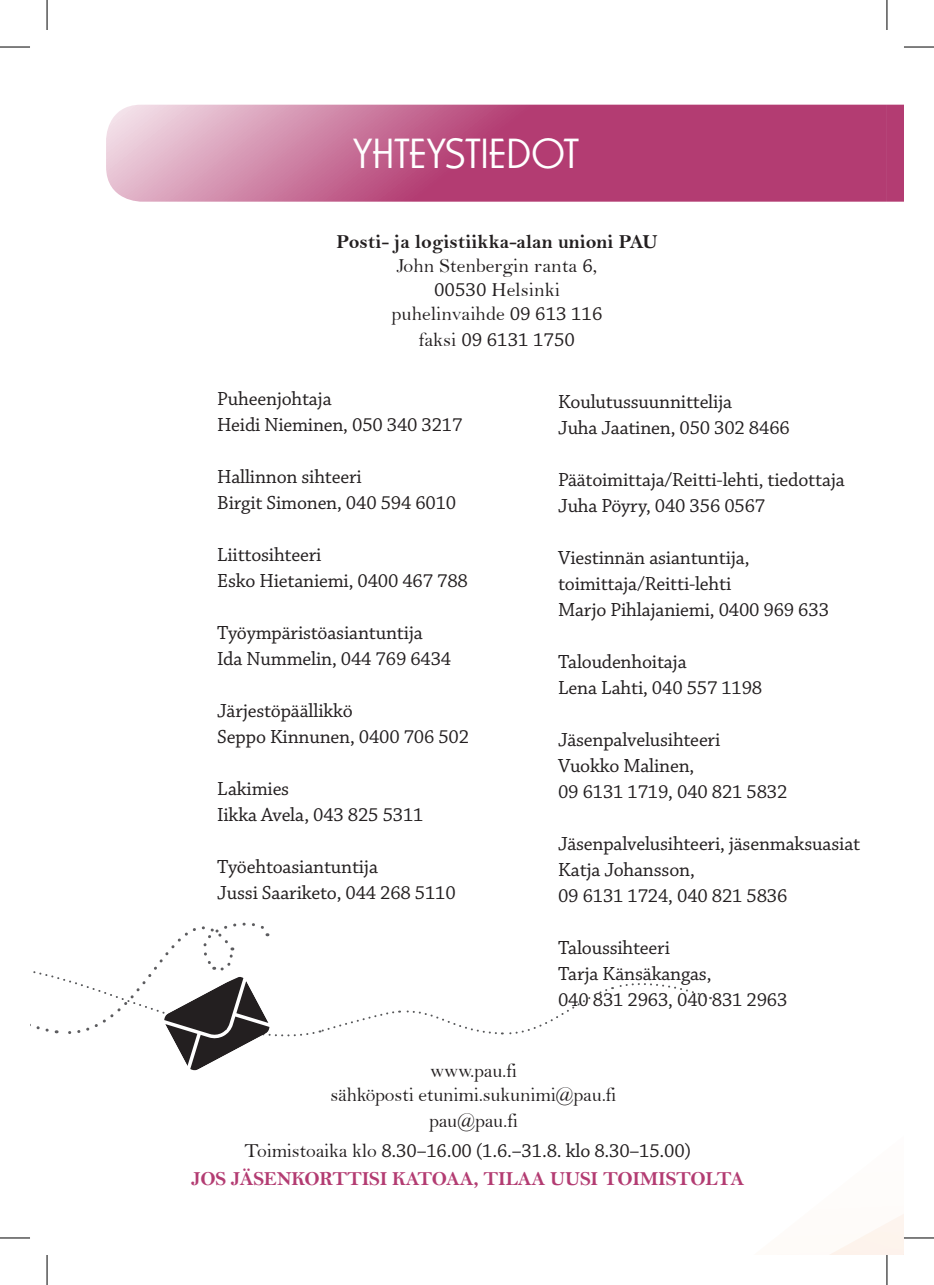
<style>
.page{position:relative;width:934px;height:1285px;background:#fff}
.page>*{position:absolute;margin:0;border:0;box-sizing:border-box;transform-origin:0 0}
.t1{font:300 44px "Casablanca URW";letter-spacing:-.01em;color:#fff}
.t2{font:20px/26px "Chaparral Pro";letter-spacing:-.01em;color:#231f20}
.t3{font:20px/24px "Bell";letter-spacing:-.01em;color:#231f20;text-align:center}
.t4{font:20px "Bell MT Bold";letter-spacing:-.01em;color:#b33c72}
.t5{font:20px "Bell MT Bold";color:#231f20}
.s1{font-family:"Chaparral Pro"}
.s2{font-family:"Bell"}
</style>
<div class="page">
<svg style="left:710px;top:997px;width:193px;height:258px"></svg>
<svg style="left:106px;top:104px;width:781px;height:98px;background:#c1618d"></svg>
<svg style="left:30px;top:922px;width:680px;height:148px"></svg>
<div style="left:886px;top:105px;width:17px;height:97px;background:#b33c72"></div>
<hr style="left:0;top:47px;width:30px;height:1px;background:#000">
<hr style="left:903px;top:47px;width:30px;height:1px;background:#000">
<hr style="left:0;top:1237px;width:30px;height:1px;background:#000">
<hr style="left:903px;top:1237px;width:30px;height:1px;background:#000">
<hr style="left:47px;top:0;width:1px;height:30px;background:#000">
<hr style="left:47px;top:1255px;width:1px;height:30px;background:#000">
<hr style="left:886px;top:0;width:1px;height:30px;background:#000">
<hr style="left:886px;top:1255px;width:1px;height:30px;background:#000">
<h1 class="t1" style="left:353px;top:129px;width:227px">YHTEYSTIEDOT</h1>
<p class="t5" style="left:336px;top:229px;width:322px">Posti- ja logistiikka-alan unioni PAU</p>
<p class="t3" style="left:391px;top:253px;width:212px">John Stenbergin ranta <span class="s1">6</span>,<br><span class="s1">00530</span> Helsinki puhelinvaihde <span class="s1">09 613 116</span></p>
<p class="t2" style="left:418px;top:327px;width:158px"><span class="s2">faksi</span> 09 6131 1750</p>
<p class="t2" style="left:217px;top:386px;width:246px">Puheenjohtaja<br>Heidi Nieminen, 050 340 3217</p>
<p class="t2" style="left:217px;top:464px;width:240px">Hallinnon sihteeri<br>Birgit Simonen, 040 594 6010</p>
<p class="t2" style="left:217px;top:542px;width:252px">Liittosihteeri<br>Esko Hietaniemi, 0400 467 788</p>
<p class="t2" style="left:217px;top:620px;width:235px">Työympäristöasiantuntija<br>Ida Nummelin, 044 769 6434</p>
<p class="t2" style="left:217px;top:698px;width:253px">Järjestöpäällikkö<br>Seppo Kinnunen, 0400 706 502</p>
<p class="t2" style="left:217px;top:776px;width:208px">Lakimies<br>Iikka Avela, 043 825 5311</p>
<p class="t2" style="left:217px;top:854px;width:240px">Työehtoasiantuntija<br>Jussi Saariketo, 044 268 5110</p>
<p class="t2" style="left:558px;top:389px;width:233px">Koulutussuunnittelija<br>Juha Jaatinen, 050 302 8466</p>
<p class="t2" style="left:558px;top:467px;width:288px">Päätoimittaja/Reitti-lehti, tiedottaja<br>Juha Pöyry, 040 356 0567</p>
<p class="t2" style="left:558px;top:545px;width:272px">Viestinnän asiantuntija, toimittaja/Reitti-lehti<br>Marjo Pihlajaniemi, 0400 969 633</p>
<p class="t2" style="left:558px;top:649px;width:206px">Taloudenhoitaja<br>Lena Lahti, 040 557 1198</p>
<p class="t2" style="left:558px;top:727px;width:231px">Jäsenpalvelusihteeri<br>Vuokko Malinen,<br>09 6131 1719, 040 821 5832</p>
<p class="t2" style="left:558px;top:831px;width:303px">Jäsenpalvelusihteeri, jäsenmaksuasiat<br>Katja Johansson,<br>09 6131 1724, 040 821 5836</p>
<p class="t2" style="left:558px;top:935px;width:231px">Taloussihteeri<br>Tarja Känsäkangas,<br>040 831 2963, 040 831 2963</p>
<p class="t3" style="left:330px;top:1058px;width:287px">www.pau.fi<br>sähköposti etunimi.sukunimi@pau.fi</p>
<p class="t3" style="left:429px;top:1108px;width:90px">pau@pau.fi</p>
<p class="t2" style="left:244px;top:1138px;width:448px"><span class="s2">Toimistoaika klo</span> 8.30–16.00 (1.6.–31.8. klo 8.30–15.00)</p>
<p class="t4" style="left:191px;top:1166px;width:554px">JOS JÄSENKORTTISI KATOAA, TILAA UUSI TOIMISTOLTA</p>
</div>
